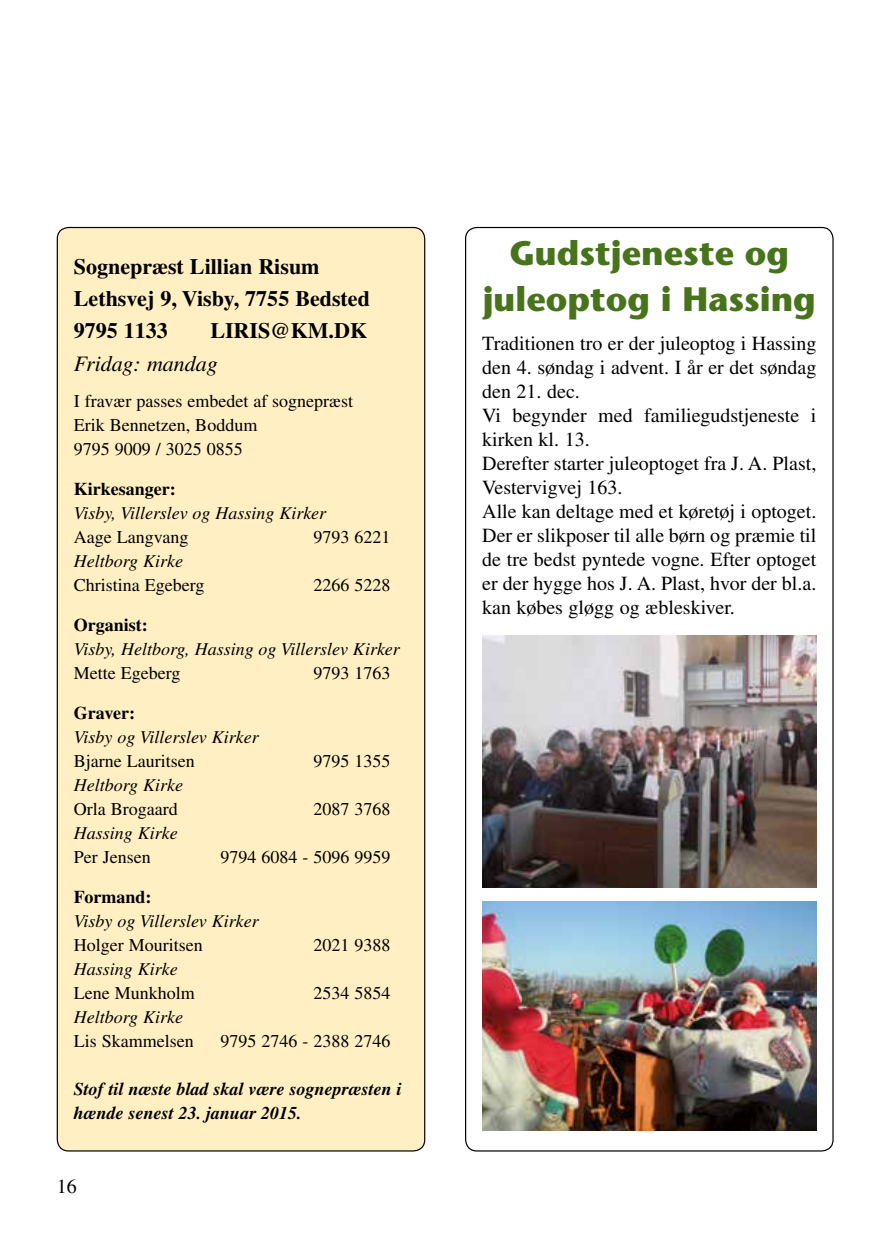
<style>
.page{position:relative;width:879px;height:1248px;background:#fff}
.page>*{position:absolute;margin:0;border:0;box-sizing:border-box;transform-origin:0 0}
.t1{font:700 34px/46px "Stone Sans";color:#47741a;text-align:center}
.t2{font:700 22px/32px "Times";color:#000}
.t3{font:italic 22px "Times";color:#000}
.t4{font:20px/24px "Times";color:#000}
.t5{font:18px/24px "Times";color:#000}
.t6{font:italic 18px "Times";color:#000}
.t7{font:italic 700 18px/24px "Times";color:#000}
.t8{font:700 18px "Times";color:#000}
</style>
<div class="page">
<div style="left:57px;top:227px;width:368px;height:923px;background:#ffefc3;border-radius:11px"></div>
<img style="left:482px;top:636px;width:334px;height:251px">
<img style="left:482px;top:901px;width:334px;height:229px">
<p class="t2" style="left:74px;top:250px;width:297px">Sognepræst Lillian Risum<br>Lethsvej 9, Visby, 7755 Bedsted<br>9795 1133</p>
<p class="t2" style="left:210px;top:314px;width:13px">LIRI</p>
<p class="t2" style="left:258px;top:314px;width:111px">S@KM.DK</p>
<p class="t3" style="left:74px;top:351px;width:145px">Fridag: mandag</p>
<p class="t5" style="left:74px;top:388px;width:281px">I fravær passes embedet af sognepræst<br>Erik Bennetzen, Boddum<br>9795 9009 / 3025 0855</p>
<p class="t8" style="left:74px;top:477px;width:103px">Kirkesanger:</p>
<p class="t6" style="left:74px;top:502px;width:254px">Visby, Villerslev og Hassing Kirker</p>
<p class="t5" style="left:74px;top:524px;width:116px">Aage Langvang</p>
<p class="t5" style="left:313px;top:524px;width:78px">9793 6221</p>
<p class="t6" style="left:74px;top:550px;width:111px">Heltborg Kirke</p>
<p class="t5" style="left:74px;top:572px;width:132px">Christina Egeberg</p>
<p class="t5" style="left:313px;top:572px;width:78px">2266 5228</p>
<p class="t8" style="left:74px;top:613px;width:75px">Organist:</p>
<p class="t6" style="left:74px;top:638px;width:327px">Visby, Heltborg, Hassing og Villerslev Kirker</p>
<p class="t5" style="left:74px;top:660px;width:108px">Mette Egeberg</p>
<p class="t5" style="left:313px;top:660px;width:78px">9793 1763</p>
<p class="t8" style="left:74px;top:701px;width:63px">Graver:</p>
<p class="t6" style="left:74px;top:726px;width:186px">Visby og Villerslev Kirker</p>
<p class="t5" style="left:74px;top:748px;width:122px">Bjarne Lauritsen</p>
<p class="t5" style="left:313px;top:748px;width:78px">9795 1355</p>
<p class="t6" style="left:74px;top:774px;width:111px">Heltborg Kirke</p>
<p class="t5" style="left:74px;top:796px;width:105px">Orla Brogaard</p>
<p class="t5" style="left:313px;top:796px;width:78px">2087 3768</p>
<p class="t6" style="left:74px;top:822px;width:105px">Hassing Kirke</p>
<p class="t5" style="left:74px;top:844px;width:78px">Per Jensen</p>
<p class="t5" style="left:221px;top:844px;width:171px">9794 6084 - 5096 9959</p>
<p class="t8" style="left:74px;top:885px;width:79px">Formand:</p>
<p class="t6" style="left:74px;top:910px;width:186px">Visby og Villerslev Kirker</p>
<p class="t5" style="left:74px;top:932px;width:130px">Holger Mouritsen</p>
<p class="t5" style="left:313px;top:932px;width:78px">2021 9388</p>
<p class="t6" style="left:74px;top:958px;width:105px">Hassing Kirke</p>
<p class="t5" style="left:74px;top:980px;width:122px">Lene Munkholm</p>
<p class="t5" style="left:313px;top:980px;width:78px">2534 5854</p>
<p class="t6" style="left:74px;top:1006px;width:111px">Heltborg Kirke</p>
<p class="t5" style="left:74px;top:1028px;width:121px">Lis Skammelsen</p>
<p class="t5" style="left:221px;top:1028px;width:171px">9795 2746 - 2388 2746</p>
<p class="t7" style="left:74px;top:1076px;width:329px">Stof til næste blad skal være sognepræsten i hænde senest 23. januar 2015.</p>
<p class="t4" style="left:57px;top:1173px;width:21px">16</p>
<h1 class="t1" style="left:483px;top:230px;width:335px">Gudstjeneste og juleoptog i Hassing</h1>
<p class="t4" style="left:482px;top:331px;width:336px">Traditionen tro er der juleoptog i Hassing den 4. søndag i advent. I år er det søndag den 21. dec.<br>Vi begynder med familiegudstjeneste i kirken kl. 13.<br>Derefter starter juleoptoget fra J. A. Plast, Vestervigvej 163.<br>Alle kan deltage med et køretøj i optoget.<br>Der er slikposer til alle børn og præmie til de tre bedst pyntede vogne. Efter optoget er der hygge hos J. A. Plast, hvor der bl.a. kan købes gløgg og æbleskiver.</p>
</div>
